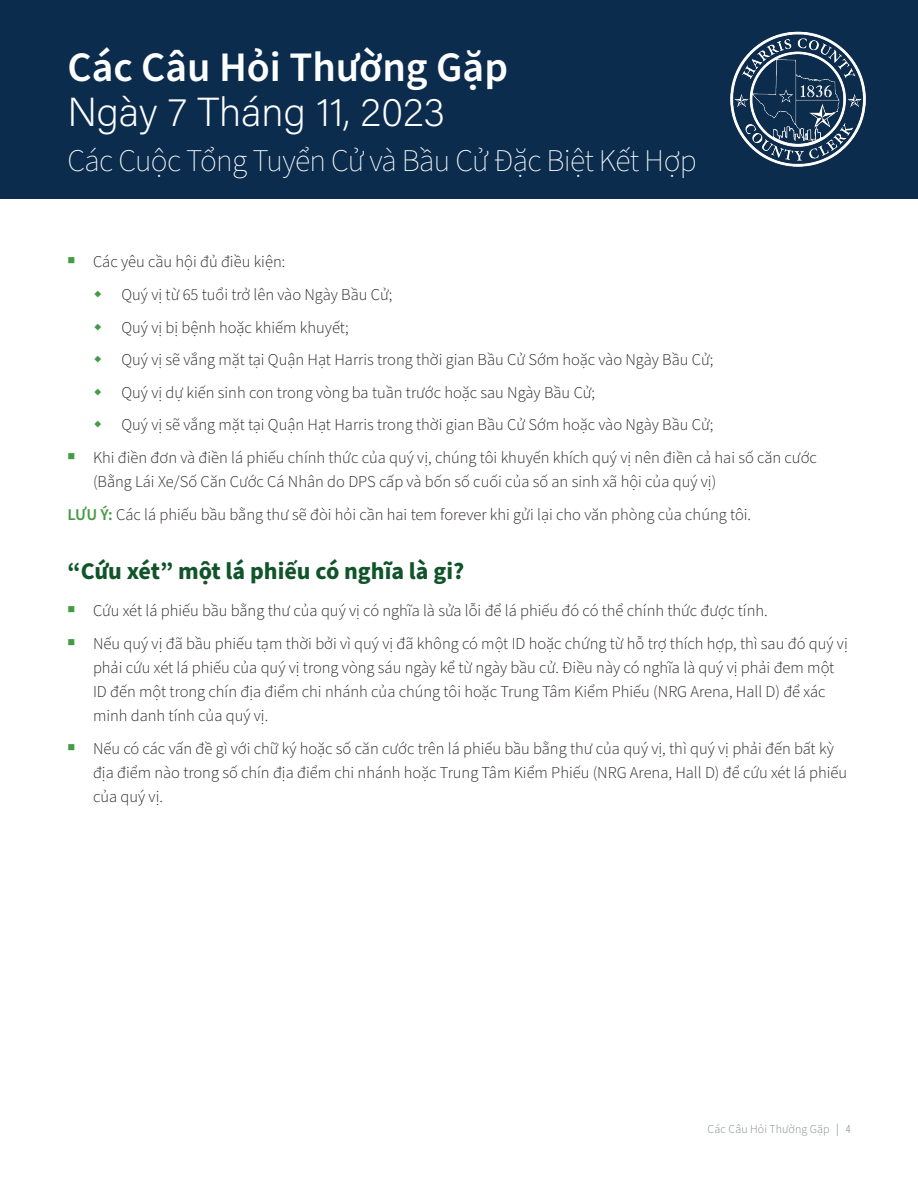
<style>
.page{position:relative;width:918px;height:1188px;background:#fff}
.page>*{position:absolute;margin:0;border:0;box-sizing:border-box;transform-origin:0 0}
.t1{font:600 42px "Source Sans Pro";color:#fdfefe}
.t2{font:40.5px "Acumin Variable Concept";letter-spacing:-.005em;color:#fdfefe}
.t3{font:200 31.5px "Source Sans Pro";letter-spacing:-.02em;color:#fdfefe}
.Main_title{font:700 24px "Source Sans Pro";color:#11542a}
.Bullet{font:300 16.5px/24px "Source Sans Pro";color:#231f20}
.t4{font:300 12px "Source Sans Pro";letter-spacing:.01em;color:#7c858c}
.s1{font-weight:600;color:#459a45}
.s2{font-family:"Acumin Variable Concept";font-weight:400}
</style>
<div class="page">
<div style="left:0;top:0;width:918px;height:199px;background:#0c2c4e"></div>
<img style="left:730px;top:31px;width:136px;height:136px">
<h1 class="t1" style="left:68px;top:39px;width:442px">Các Câu Hỏi Thường Gặp</h1>
<h2 class="t2" style="left:68px;top:84px;width:379px">Ngày 7 Tháng 11, 2023</h2>
<h3 class="t3" style="left:68px;top:139px;width:631px">Các Cuộc Tổng Tuyển Cử và Bầu Cử Đặc Biệt Kết Hợp</h3>
<p class="Bullet" style="left:68px;top:250px;width:219px"><sup>■</sup> Các yêu cầu hội đủ điều kiện:</p>
<p class="Bullet" style="left:122px;top:283px;width:272px">Quý vị từ 65 tuổi trở lên vào Ngày Bầu Cử;</p>
<p class="Bullet" style="left:122px;top:316px;width:229px">Quý vị bị bệnh hoặc khiếm khuyết;</p>
<p class="Bullet" style="left:122px;top:348px;width:593px">Quý vị sẽ vắng mặt tại Quận Hạt Harris trong thời gian Bầu Cử Sớm hoặc vào Ngày Bầu Cử;</p>
<p class="Bullet" style="left:122px;top:381px;width:475px">Quý vị dự kiến sinh con trong vòng ba tuần trước hoặc sau Ngày Bầu Cử;</p>
<p class="Bullet" style="left:122px;top:414px;width:593px">Quý vị sẽ vắng mặt tại Quận Hạt Harris trong thời gian Bầu Cử Sớm hoặc vào Ngày Bầu Cử;</p>
<p class="Bullet" style="left:93px;top:446px;width:725px;text-indent:-26px"><sup>■</sup> Khi điền đơn và điền lá phiếu chính thức của quý vị, chúng tôi khuyến khích quý vị nên điền cả hai số căn cước (Bằng Lái Xe/Số Căn Cước Cá Nhân do DPS cấp và bốn số cuối của số an sinh xã hội của quý vị)</p>
<p class="Bullet" style="left:68px;top:503px;width:685px"><span class="s1">LƯU Ý:</span> Các lá phiếu bầu bằng thư sẽ đòi hỏi cần hai tem forever khi gửi lại cho văn phòng của chúng tôi.</p>
<p class="Main_title" style="left:68px;top:555px;width:398px">“Cứu xét” một lá phiếu có nghĩa là gi?</p>
<p class="Bullet" style="left:68px;top:599px;width:702px"><sup>■</sup> Cứu xét lá phiếu bầu bằng thư của quý vị có nghĩa là sửa lỗi để lá phiếu đó có thể chính thức được tính.</p>
<p class="Bullet" style="left:93px;top:632px;width:756px;text-indent:-26px"><sup>■</sup> Nếu quý vị đã bầu phiếu tạm thời bởi vì quý vị đã không có một ID hoặc chứng từ hỗ trợ thích hợp, thì sau đó quý vị phải cứu xét lá phiếu của quý vị trong vòng sáu ngày kể từ ngày bầu cử. Điều này có nghĩa là quý vị phải đem một ID đến một trong chín địa điểm chi nhánh của chúng tôi hoặc Trung Tâm Kiểm Phiếu (NRG Arena, Hall D) để xác minh danh tính của quý vị.</p>
<p class="Bullet" style="left:93px;top:737px;width:756px;text-indent:-26px"><sup>■</sup> Nếu có các vấn đề gì với chữ ký hoặc số căn cước trên lá phiếu bầu bằng thư của quý vị, thì quý vị phải đến bất kỳ địa điểm nào trong số chín địa điểm chi nhánh hoặc Trung Tâm Kiểm Phiếu (NRG Arena, Hall D) để cứu xét lá phiếu của quý vị.</p>
<p class="t4" style="left:708px;top:1121px;width:144px">Các Câu Hỏi Thường Gặp <span class="s2">| 4</span></p>
</div>
